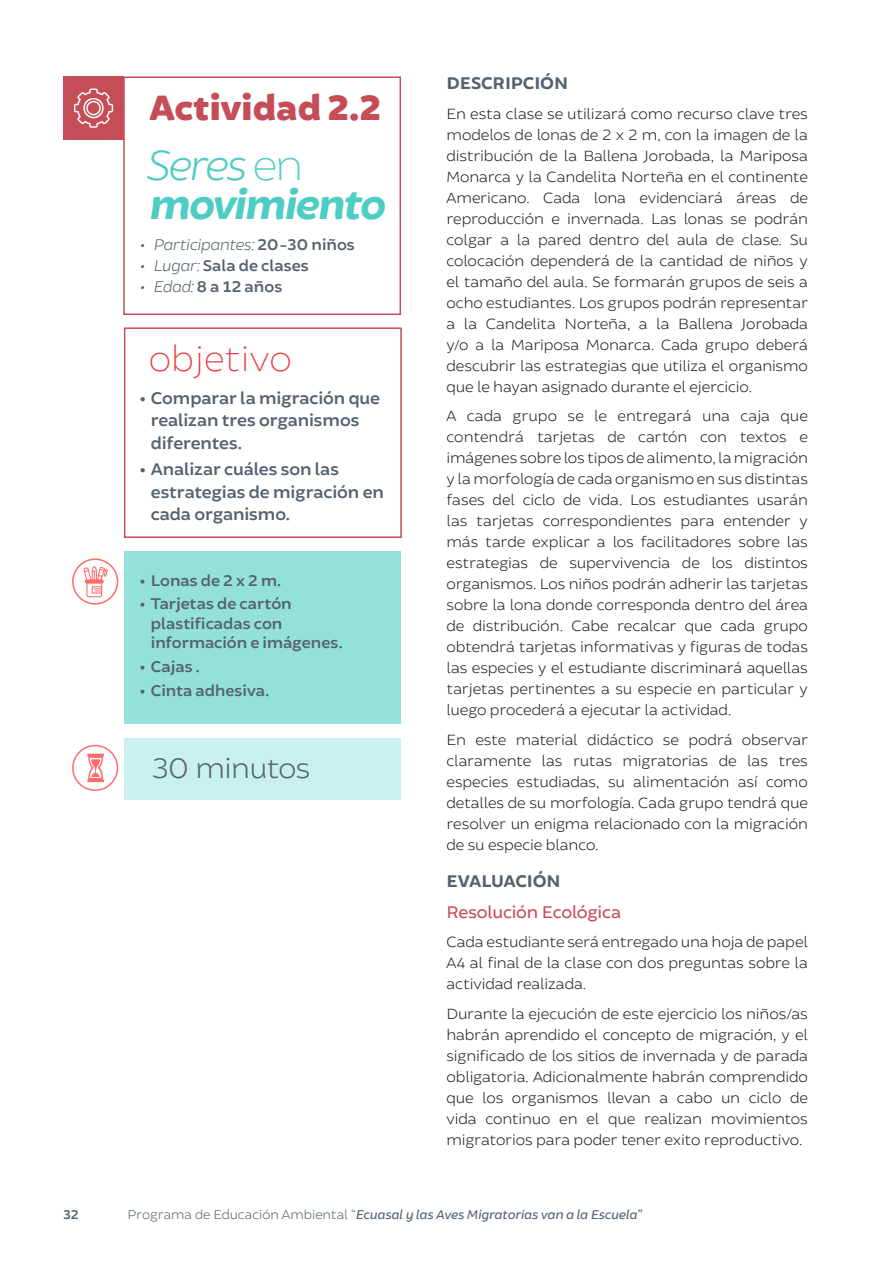
<style>
.page{position:relative;width:893px;height:1263px;background:#fff}
.page>*{position:absolute;margin:0;border:0;box-sizing:border-box;transform-origin:0 0}
.t1{font:italic 700 45px/39px "Brocha";letter-spacing:-.035em;color:#4ecdc4}
.t2{font:900 37.5px "Brocha";color:#c44d58}
.t3{font:100 37.5px "Brocha";color:#ee3b3d}
.t4{font:300 30px "Brocha";letter-spacing:-.025em;color:#556270}
.t5{font:600 18px/22.5px "Brocha";letter-spacing:-.01em;color:#556270}
.t6{font:700 18px "Brocha";letter-spacing:-.015em;color:#556270}
.t7{font:18px "Brocha";letter-spacing:-.01em;color:#c44d58}
.t8{font:600 16.5px/19.5px "Brocha";letter-spacing:-.005em;color:#556270}
.t9{font:italic 300 16.5px "Brocha";letter-spacing:-.01em;color:#556270}
.t10{font:300 15.75px/21px "Brocha";letter-spacing:-.01em;color:#231f20;text-align:justify}
.t11{font:italic 13.5px "Brocha";color:#556270}
.t12{font:600 13.5px "Brocha";color:#556270}
.s1{font-weight:300}
.s2{font-weight:100;font-style:normal}
.s3{font-weight:600;font-style:normal}
.s4{font-weight:300;font-style:italic}
.s5{font-weight:300;font-style:normal}
</style>
<div class="page">
<div style="left:64px;top:76px;width:60px;height:64px;background:#c44d58"></div>
<div style="left:123px;top:76px;width:278px;height:239px;border:2px solid #c44d58"></div>
<div style="left:125px;top:551px;width:276px;height:173px;background:#94e1db"></div>
<div style="left:125px;top:738px;width:276px;height:61px;background:#caf0ed"></div>
<div style="left:124px;top:327px;width:278px;height:211px;border:2px solid #c44d58"></div>
<div style="left:72px;top:558px;width:46px;height:47px;border:2px solid #ff6b6b;border-radius:50%"></div>
<div style="left:72px;top:745px;width:46px;height:46px;border:2px solid #ff6b6b;border-radius:50%"></div>
<svg style="left:74px;top:89px;width:39px;height:39px"></svg>
<svg style="left:87px;top:754px;width:17px;height:28px"></svg>
<svg style="left:83px;top:566px;width:25px;height:31px"></svg>
<h2 class="t2" style="left:149px;top:84px;width:234px">Actividad 2.2</h2>
<h1 class="t1" style="left:145px;top:147px;width:241px"><span class="s1">Seres</span> <span class="s2">en </span>movimiento</h1>
<p class="t9" style="left:140px;top:235px;width:216px">• Participantes: <span class="s3">20-30 niños</span></p>
<p class="t8" style="left:140px;top:256px;width:170px"><span class="s4">• Lugar:</span> Sala de clases</p>
<p class="t8" style="left:140px;top:277px;width:143px"><span class="s4">• Edad:</span> 8 a 12 años</p>
<h2 class="t3" style="left:149px;top:337px;width:144px">objetivo</h2>
<p class="t5" style="left:151px;top:387px;width:231px;text-indent:-11px">•Comparar la migración que realizan tres organismos diferentes.</p>
<p class="t5" style="left:151px;top:458px;width:235px;text-indent:-11px">•Analizar cuáles son las estrategias de migración en cada organismo.</p>
<p class="t8" style="left:140px;top:571px;width:142px">• Lonas de 2 x 2 m.</p>
<p class="t8" style="left:151px;top:594px;width:193px;text-indent:-11px">• Tarjetas de cartón plastificadas con información e imágenes.</p>
<p class="t8" style="left:140px;top:657px;width:61px">• Cajas .</p>
<p class="t8" style="left:140px;top:681px;width:131px">• Cinta adhesiva.</p>
<h3 class="t4" style="left:152px;top:750px;width:160px">30 minutos</h3>
<p class="t6" style="left:446px;top:72px;width:123px">DESCRIPCIÓN</p>
<p class="t10" style="left:446px;top:103px;width:363px">En esta clase se utilizará como recurso clave tres modelos de lonas de 2 x 2 m, con la imagen de la distribución de la Ballena Jorobada, la Mariposa Monarca y la Candelita Norteña en el continente Americano. Cada lona evidenciará áreas de reproducción e invernada. Las lonas se podrán colgar a la pared dentro del aula de clase. Su colocación dependerá de la cantidad de niños y el tamaño del aula. Se formarán grupos de seis a ocho estudiantes. Los grupos podrán representar a la Candelita Norteña, a la Ballena Jorobada y/o a la Mariposa Monarca. Cada grupo deberá descubrir las estrategias que utiliza el organismo que le hayan asignado durante el ejercicio.</p>
<p class="t10" style="left:446px;top:406px;width:363px">A cada grupo se le entregará una caja que contendrá tarjetas de cartón con textos e imágenes sobre los tipos de alimento, la migración y la morfología de cada organismo en sus distintas fases del ciclo de vida. Los estudiantes usarán las tarjetas correspondientes para entender y más tarde explicar a los facilitadores sobre las estrategias de supervivencia de los distintos organismos. Los niños podrán adherir las tarjetas sobre la lona donde corresponda dentro del área de distribución. Cabe recalcar que cada grupo obtendrá tarjetas informativas y figuras de todas las especies y el estudiante discriminará aquellas tarjetas pertinentes a su especie en particular y luego procederá a ejecutar la actividad.</p>
<p class="t10" style="left:446px;top:729px;width:363px">En este material didáctico se podrá observar claramente las rutas migratorias de las tres especies estudiadas, su alimentación así como detalles de su morfología. Cada grupo tendrá que resolver un enigma relacionado con la migración de su especie blanco.</p>
<p class="t6" style="left:446px;top:870px;width:116px">EVALUACIÓN</p>
<p class="t7" style="left:446px;top:901px;width:176px">Resolución Ecológica</p>
<p class="t10" style="left:446px;top:931px;width:363px">Cada estudiante será entregado una hoja de papel A4 al final de la clase con dos preguntas sobre la actividad realizada.</p>
<p class="t10" style="left:446px;top:1003px;width:363px">Durante la ejecución de este ejercicio los niños/as habrán aprendido el concepto de migración, y el significado de los sitios de invernada y de parada obligatoria. Adicionalmente habrán comprendido que los organismos llevan a cabo un ciclo de vida continuo en el que realizan movimientos migratorios para poder tener exito reproductivo.</p>
<p class="t12" style="left:63px;top:1206px;width:17px">32</p>
<p class="t11" style="left:128px;top:1206px;width:515px"><span class="s5">Programa de Educación Ambiental “</span>Ecuasal y las Aves Migratorias van a la Escuela”</p>
</div>
